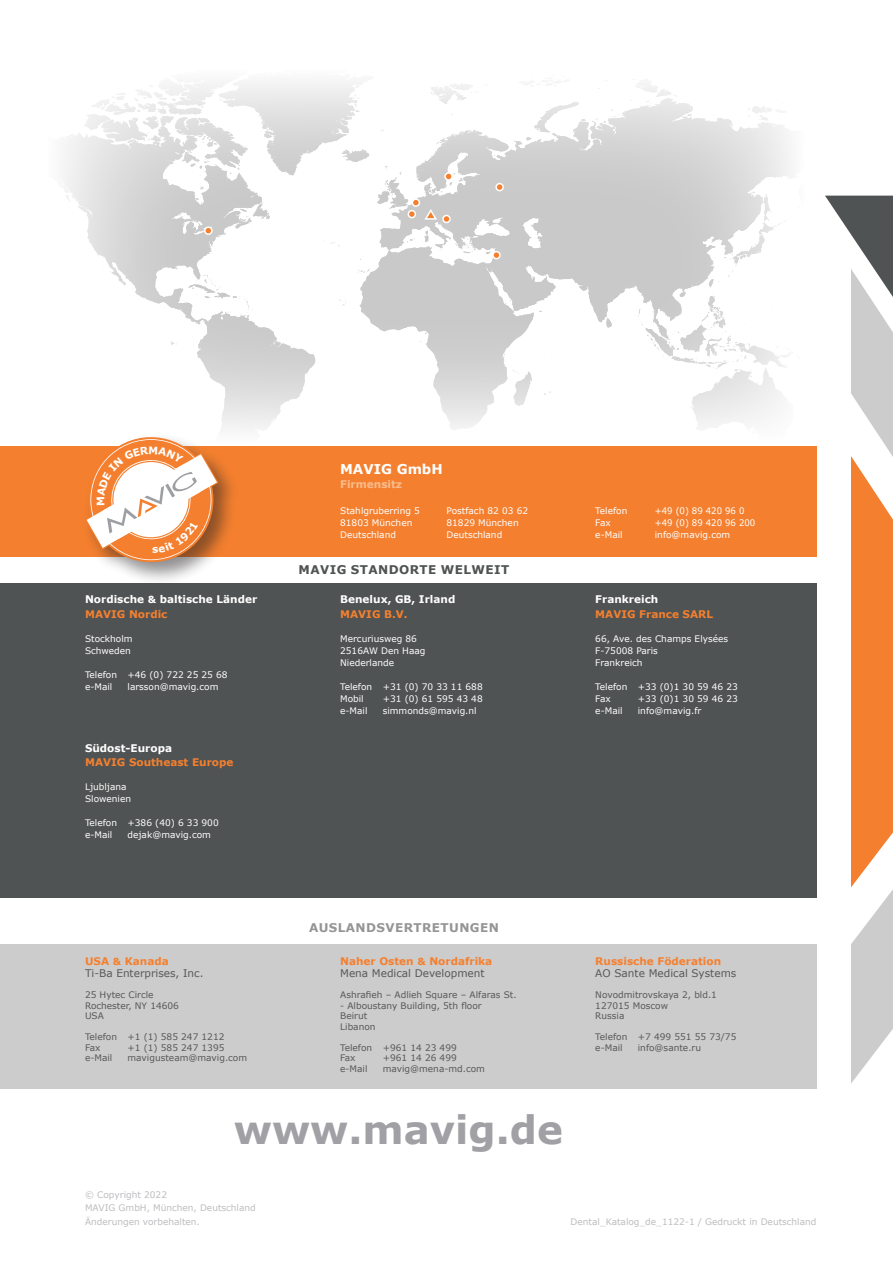
<style>
.page{position:relative;width:893px;height:1263px;background:#fff}
.page>*{position:absolute;margin:0;border:0;box-sizing:border-box;transform-origin:0 0}
.t1{font:700 39px "Verdana";color:#a1a1a5}
.t2{font:700 13.5px "Verdana";color:#fff}
.t3{font:700 12px "Verdana";letter-spacing:.035em;color:#505353}
.t4{font:700 12px "Verdana";letter-spacing:.035em;color:#969596}
.t5{font:10.5px/12.6px "Verdana";color:#57585a}
.t6{font:700 10.5px/14.1px "Verdana";color:#fff}
.t7{font:700 10.5px "Verdana";color:#f4802f}
.t8{font:700 10.5px "Verdana";color:#fabb8c}
.t9{font:9px/12px "Verdana";color:#fff}
.t10{font:9px/10.5px "Verdana";color:#57585a}
.t11{font:9px/13.5px "Verdana";color:#bcbdc0}
.t12{font:9px "Verdana";color:#fff;scale:.95 1}
.s1{font-size:9.75px}
.s2{color:#f4802f}
.s3{font-weight:700;color:#f4802f}
.s4{font-weight:700;font-size:9.75px;color:#f4802f}
</style>
<div class="page">
<svg style="left:740px;top:195px;width:153px;height:888px"></svg>
<div style="left:787px;top:251px;width:63px;height:940px;background:#fff"></div>
<div style="left:0;top:570px;width:816px;height:327px;background:#505353"></div>
<div style="left:0;top:446px;width:816px;height:120px;background:#f4802f"></div>
<div style="left:0;top:944px;width:816px;height:145px;background:#cdcccc"></div>
<div style="left:0;top:557px;width:829px;height:26px;background:#fff"></div>
<svg style="left:64px;top:82px;width:765px;height:386px"></svg>
<div style="left:412px;top:199px;width:7px;height:7px;background:#f4802f;border-radius:50%"></div>
<div style="left:412px;top:198px;width:8px;height:9px;border:2px solid #fff;border-radius:50%"></div>
<div style="left:445px;top:173px;width:7px;height:7px;background:#f4802f;border-radius:50%"></div>
<div style="left:444px;top:172px;width:9px;height:9px;border:2px solid #fff;border-radius:50%"></div>
<div style="left:408px;top:211px;width:7px;height:7px;background:#f4802f;border-radius:50%"></div>
<div style="left:408px;top:210px;width:8px;height:8px;border:2px solid #fff;border-radius:50%"></div>
<div style="left:493px;top:252px;width:7px;height:7px;background:#f4802f;border-radius:50%"></div>
<div style="left:492px;top:251px;width:9px;height:8px;border:2px solid #fff;border-radius:50%"></div>
<div style="left:205px;top:227px;width:7px;height:7px;background:#f4802f;border-radius:50%"></div>
<div style="left:204px;top:226px;width:9px;height:9px;border:2px solid #fff;border-radius:50%"></div>
<svg style="left:423px;top:208px;width:15px;height:12px"></svg>
<div style="left:496px;top:184px;width:7px;height:7px;background:#f4802f;border-radius:50%"></div>
<div style="left:495px;top:183px;width:9px;height:8px;border:2px solid #fff;border-radius:50%"></div>
<div style="left:443px;top:215px;width:7px;height:7px;background:#f4802f;border-radius:50%"></div>
<div style="left:442px;top:215px;width:9px;height:8px;border:2px solid #fff;border-radius:50%"></div>
<div style="left:82px;top:432px;width:158px;height:153px;background:#231f20;opacity:.5"></div>
<svg style="left:80px;top:428px;width:142px;height:143px"></svg>
<h2 class="t2" style="left:340px;top:459px;width:104px">MAVIG GmbH</h2>
<p class="t8" style="left:340px;top:477px;width:64px">Firmensitz</p>
<p class="t9" style="left:340px;top:505px;width:81px">Stahlgruberring 5</p>
<p class="t9" style="left:446px;top:505px;width:83px">Postfach 82 03 62</p>
<p class="t9" style="left:595px;top:505px;width:34px">Telefon</p>
<p class="t12" style="left:655px;top:505px;width:96px">+49 (0) 89 420 96 0</p>
<p class="t9" style="left:340px;top:517px;width:74px">81803 München</p>
<p class="t9" style="left:446px;top:517px;width:74px">81829 München</p>
<p class="t9" style="left:595px;top:517px;width:17px">Fax</p>
<p class="t12" style="left:655px;top:517px;width:107px">+49 (0) 89 420 96 200</p>
<p class="t9" style="left:340px;top:529px;width:57px">Deutschland</p>
<p class="t9" style="left:446px;top:529px;width:57px">Deutschland</p>
<p class="t9" style="left:595px;top:529px;width:29px">e-Mail</p>
<p class="t9" style="left:655px;top:529px;width:77px">info@mavig.com</p>
<p class="t6" style="left:85px;top:592px;width:174px">Nordische <span class="s1">&amp;</span> baltische Länder<br><span class="s2">MAVIG Nordic</span></p>
<p class="t9" style="left:85px;top:632px;width:49px">Stockholm<br>Schweden</p>
<p class="t9" style="left:85px;top:668px;width:144px">Telefon +46 (0) 722 25 25 68 e-Mail</p>
<p class="t9" style="left:128px;top:680px;width:92px">larsson@mavig.com</p>
<p class="t6" style="left:85px;top:741px;width:88px">Südost-Europa</p>
<p class="t7" style="left:85px;top:755px;width:150px">MAVIG Southeast Europe</p>
<p class="t9" style="left:85px;top:781px;width:48px">Ljubljana<br>Slowenien</p>
<p class="t9" style="left:85px;top:817px;width:135px">Telefon +386 (40) 6 33 900 e-Mail</p>
<p class="t9" style="left:128px;top:829px;width:85px">dejak@mavig.com</p>
<h3 class="t3" style="left:299px;top:561px;width:212px">MAVIG STANDORTE WELWEIT</h3>
<p class="t6" style="left:340px;top:592px;width:117px">Benelux, GB, Irland</p>
<p class="t7" style="left:340px;top:606px;width:69px">MAVIG B.V.</p>
<p class="t9" style="left:340px;top:632px;width:87px">Mercuriusweg 86<br>2516AW Den Haag<br>Niederlande</p>
<p class="t9" style="left:340px;top:680px;width:144px">Telefon +31 (0) 70 33 11 688<br>Mobil</p>
<p class="t9" style="left:383px;top:692px;width:102px">+31 (0) 61 595 43 48</p>
<p class="t9" style="left:340px;top:704px;width:29px">e-Mail</p>
<p class="t9" style="left:383px;top:704px;width:96px">simmonds@mavig.nl</p>
<p class="t6" style="left:595px;top:592px;width:65px">Frankreich</p>
<p class="t7" style="left:595px;top:606px;width:119px">MAVIG France SARL</p>
<p class="t9" style="left:595px;top:632px;width:134px">66, Ave. des Champs Elysées<br>F-75008 Paris<br>Frankreich</p>
<p class="t9" style="left:595px;top:680px;width:144px">Telefon +33 (0)1 30 59 46 23<br>Fax</p>
<p class="t9" style="left:638px;top:692px;width:102px">+33 (0)1 30 59 46 23</p>
<p class="t9" style="left:595px;top:704px;width:29px">e-Mail</p>
<p class="t9" style="left:638px;top:704px;width:65px">info@mavig.fr</p>
<h3 class="t4" style="left:309px;top:919px;width:191px">AUSLANDSVERTRETUNGEN</h3>
<p class="t5" style="left:85px;top:954px;width:120px"><span class="s3">USA</span> <span class="s4">&amp;</span> <span class="s3">Kanada<br></span>Ti-Ba Enterprises, Inc.</p>
<p class="t10" style="left:85px;top:990px;width:95px">25 Hytec Circle<br>Rochester, NY 14606<br>USA</p>
<p class="t10" style="left:85px;top:1032px;width:141px">Telefon +1 (1) 585 247 1212<br>Fax</p>
<p class="t10" style="left:128px;top:1042px;width:98px">+1 (1) 585 247 1395</p>
<p class="t10" style="left:85px;top:1053px;width:29px">e-Mail</p>
<p class="t10" style="left:128px;top:1053px;width:121px">mavigusteam@mavig.com</p>
<p class="t5" style="left:340px;top:954px;width:154px"><span class="s3">Naher Osten</span> <span class="s4">&amp;</span> <span class="s3">Nordafrika<br></span>Mena Medical Development</p>
<p class="t10" style="left:340px;top:990px;width:178px">Ashrafieh – Adlieh Square – Alfaras St.</p>
<p class="t10" style="left:340px;top:1000px;width:143px">- Alboustany Building, 5th floor<br>Beirut<br>Libanon</p>
<p class="t10" style="left:340px;top:1042px;width:118px">Telefon +961 14 23 499<br>Fax</p>
<p class="t10" style="left:383px;top:1053px;width:76px">+961 14 26 499</p>
<p class="t10" style="left:340px;top:1063px;width:29px">e-Mail</p>
<p class="t10" style="left:383px;top:1063px;width:104px">mavig@mena-md.com</p>
<p class="t7" style="left:595px;top:953px;width:127px">Russische Föderation</p>
<p class="t5" style="left:595px;top:967px;width:143px">AO Sante Medical Systems</p>
<p class="t10" style="left:595px;top:990px;width:123px">Novodmitrovskaya 2, bld.1<br>127015 Moscow<br>Russia</p>
<p class="t10" style="left:595px;top:1032px;width:143px">Telefon +7 499 551 55 73/75 e-Mail</p>
<p class="t10" style="left:638px;top:1042px;width:65px">info@sante.ru</p>
<h1 class="t1" style="left:234px;top:1102px;width:331px">www.mavig.de</h1>
<p class="t11" style="left:85px;top:1187px;width:172px">© Copyright 2022<br>MAVIG GmbH, München, Deutschland<br>Änderungen vorbehalten.</p>
<p class="t11" style="left:571px;top:1214px;width:247px">Dental_Katalog_de_1122-1 / Gedruckt in Deutschland</p>
</div>
